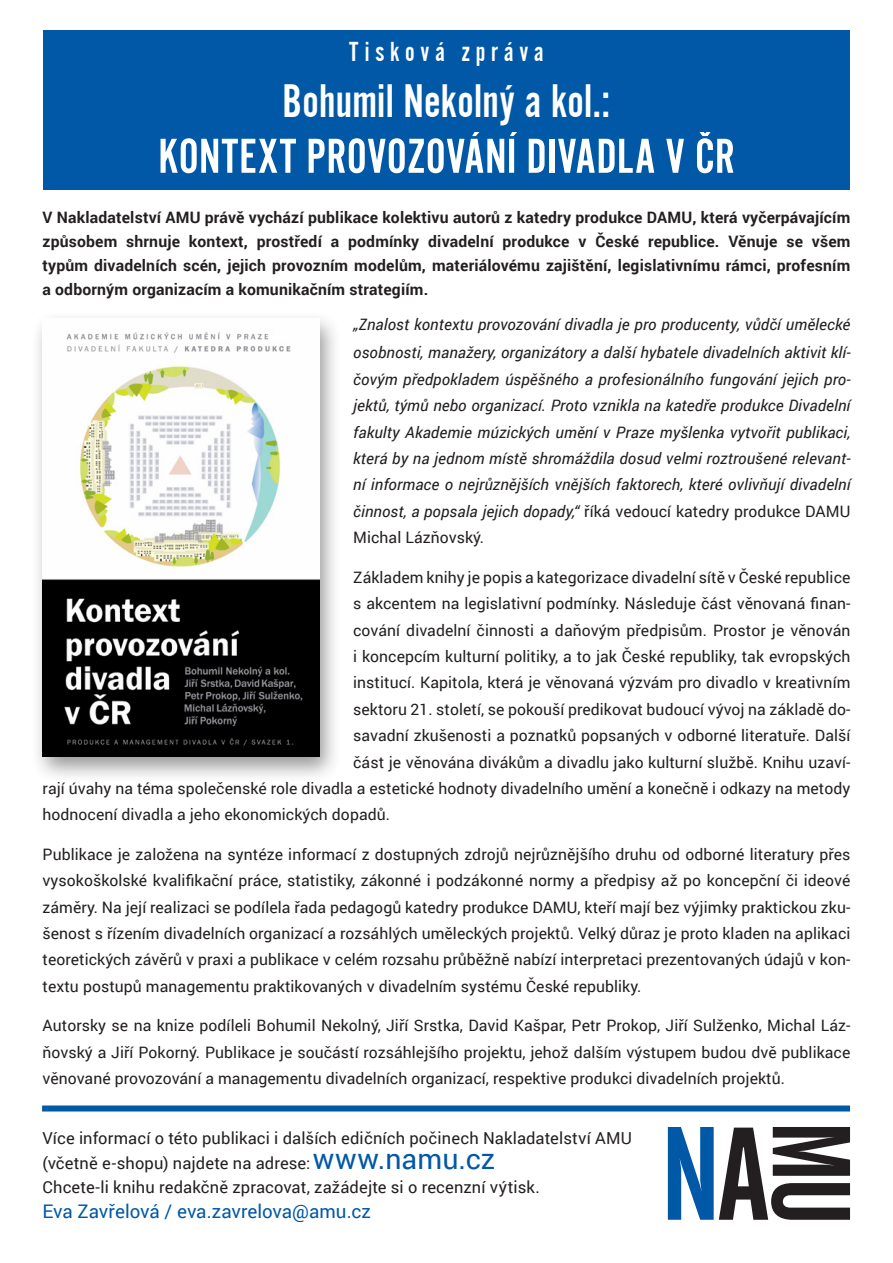
<style>
.page{position:relative;width:893px;height:1263px;background:#fff}
.page>*{position:absolute;margin:0;border:0;box-sizing:border-box;transform-origin:0 0}
.Nadpis_1{font:51px "Alternate Got No 2 D";letter-spacing:.005em;color:#fff}
.Nadpis_1-2{font:48.75px "Alternate Got No 2 D";letter-spacing:.005em;color:#fff}
.Nadpis_1-3{font:28.5px "Alternate Got No 2 D";letter-spacing:.2em;color:#fff}
.Normální__web{font:18.75px "Roboto";color:#0158a6}
.text{font:16.5px/24.8px "Roboto";letter-spacing:.01em;color:#231f20}
.Normální__web-2{font:16.5px "Roboto";letter-spacing:.01em;color:#231f20}
.text_roboto{font:15.75px/26.4px "Roboto";letter-spacing:.005em;color:#231f20;text-align:justify}
.text_roboto-2{font:italic 15.75px/26.4px "Roboto";letter-spacing:.005em;color:#231f20}
._01_PEREX{font:700 15.75px/24px "Roboto";letter-spacing:.01em;color:#231f20;text-align:justify}
.s1{font-style:normal}
.s2{font-size:28.5px;color:#0158a6}
</style>
<div class="page">
<div style="left:43px;top:30px;width:807px;height:159px;background:#0158a6"></div>
<div style="left:42px;top:1105px;width:808px;height:6px;background:#0158a6"></div>
<svg style="left:668px;top:1127px;width:182px;height:93px"></svg>
<div style="left:30px;top:311px;width:312px;height:472px;background:#231f20;opacity:.47"></div>
<img style="left:43px;top:319px;width:276px;height:437px">
<p class="Nadpis_1-3" style="left:349px;top:36px;width:196px">Tisková zpráva</p>
<p class="Nadpis_1-2" style="left:283px;top:75px;width:329px">Bohumil Nekolný a kol.:</p>
<p class="Nadpis_1" style="left:158px;top:129px;width:578px">KONTEXT PROVOZOVÁNÍ DIVADLA V ČR</p>
<p class="_01_PEREX" style="left:43px;top:205px;width:809px">V Nakladatelství AMU právě vychází publikace kolektivu autorů z katedry produkce DAMU, která vyčerpávajícím způsobem shrnuje kontext, prostředí a podmínky divadelní produkce v České republice. Věnuje se všem typům divadelních scén, jejich provozním modelům, materiálovému zajištění, legislativnímu rámci, profesním a odborným organizacím a komunikačním strategiím.</p>
<p class="text_roboto-2" style="left:353px;top:310px;width:499px;line-height:27.9px">„Znalost kontextu provozování divadla je pro producenty, vůdčí umělecké osobnosti, manažery, organizátory a další hybatele divadelních aktivit klí-</p>
<p class="text_roboto-2" style="left:353px;top:365px;width:499px;text-align:justify">čovým předpokladem úspěšného a profesionálního fungování jejich pro&shy;jektů, týmů nebo organizací. Proto vznikla na katedře produkce Divadelní fakulty Akademie múzických umění v Praze myšlenka vytvořit publikaci, která by na jednom místě shromáždila dosud velmi roztroušené relevant&shy;ní informace o nejrůznějších vnějších faktorech, které ovlivňují divadelní činnost, a popsala jejich dopady,“ <span class="s1">říká vedoucí katedry produkce DAMU Michal Lázňovský.</span></p>
<p class="text_roboto" style="left:353px;top:563px;width:499px">Základem knihy je popis a kategorizace divadelní sítě v České republice</p>
<p class="text_roboto" style="left:353px;top:590px;width:499px">s akcentem na legislativní podmínky. Následuje část věnovaná finan-</p>
<p class="text_roboto" style="left:353px;top:616px;width:499px">cování divadelní činnosti a daňovým předpisům. Prostor je věnován</p>
<p class="text_roboto" style="left:353px;top:642px;width:499px">i koncepcím kulturní politiky, a to jak České republiky, tak evropských</p>
<p class="text_roboto" style="left:353px;top:669px;width:499px">institucí. Kapitola, která je věnovaná výzvám pro divadlo v kreativním</p>
<p class="text_roboto" style="left:353px;top:695px;width:499px">sektoru 21. století, se pokouší predikovat budoucí vývoj na základě do-</p>
<p class="text_roboto" style="left:353px;top:722px;width:499px">savadní zkušenosti a poznatků popsaných v odborné literatuře. Další</p>
<p class="text_roboto" style="left:353px;top:748px;width:499px">část je věnována divákům a divadlu jako kulturní službě. Knihu uzaví-</p>
<p class="text_roboto" style="left:43px;top:774px;width:809px">rají úvahy na téma společenské role divadla a estetické hodnoty divadelního umění a konečně i odkazy na metody</p>
<p class="text_roboto" style="left:43px;top:801px;width:349px">hodnocení divadla a jeho ekonomických dopadů.</p>
<p class="text_roboto" style="left:43px;top:840px;width:809px">Publikace je založena na syntéze informací z dostupných zdrojů nejrůznějšího druhu od odborné literatury přes vysokoškolské kvalifikační práce, statistiky, zákonné i podzákonné normy a předpisy až po koncepční či ideové záměry. Na její realizaci se podílela řada pedagogů katedry produkce DAMU, kteří mají bez výjimky praktickou zku&shy;šenost s řízením divadelních organizací a rozsáhlých uměleckých projektů. Velký důraz je proto kladen na aplikaci teoretických závěrů v praxi a publikace v celém rozsahu průběžně nabízí interpretaci prezentovaných údajů v kon&shy;textu postupů managementu praktikovaných v divadelním systému České republiky.</p>
<p class="text_roboto" style="left:43px;top:1012px;width:809px">Autorsky se na knize podíleli Bohumil Nekolný, Jiří Srstka, David Kašpar, Petr Prokop, Jiří Sulženko, Michal Láz&shy;ňovský a Jiří Pokorný. Publikace je součástí rozsáhlejšího projektu, jehož dalším výstupem budou dvě publikace věnované provozování a managementu divadelních organizací, respektive produkci divadelních projektů.</p>
<p class="text" style="left:43px;top:1125px;width:591px">Více informací o této publikaci i dalších edičních počinech Nakladatelství AMU (včetně e-shopu) najdete na adrese:<span class="s2">www.namu.cz</span></p>
<p class="Normální__web-2" style="left:43px;top:1176px;width:499px">Chcete-li knihu redakčně zpracovat, zažádejte si o recenzní výtisk.</p>
<p class="Normální__web" style="left:43px;top:1198px;width:330px">Eva Zavřelová / eva.zavrelova@amu.cz</p>
</div>
